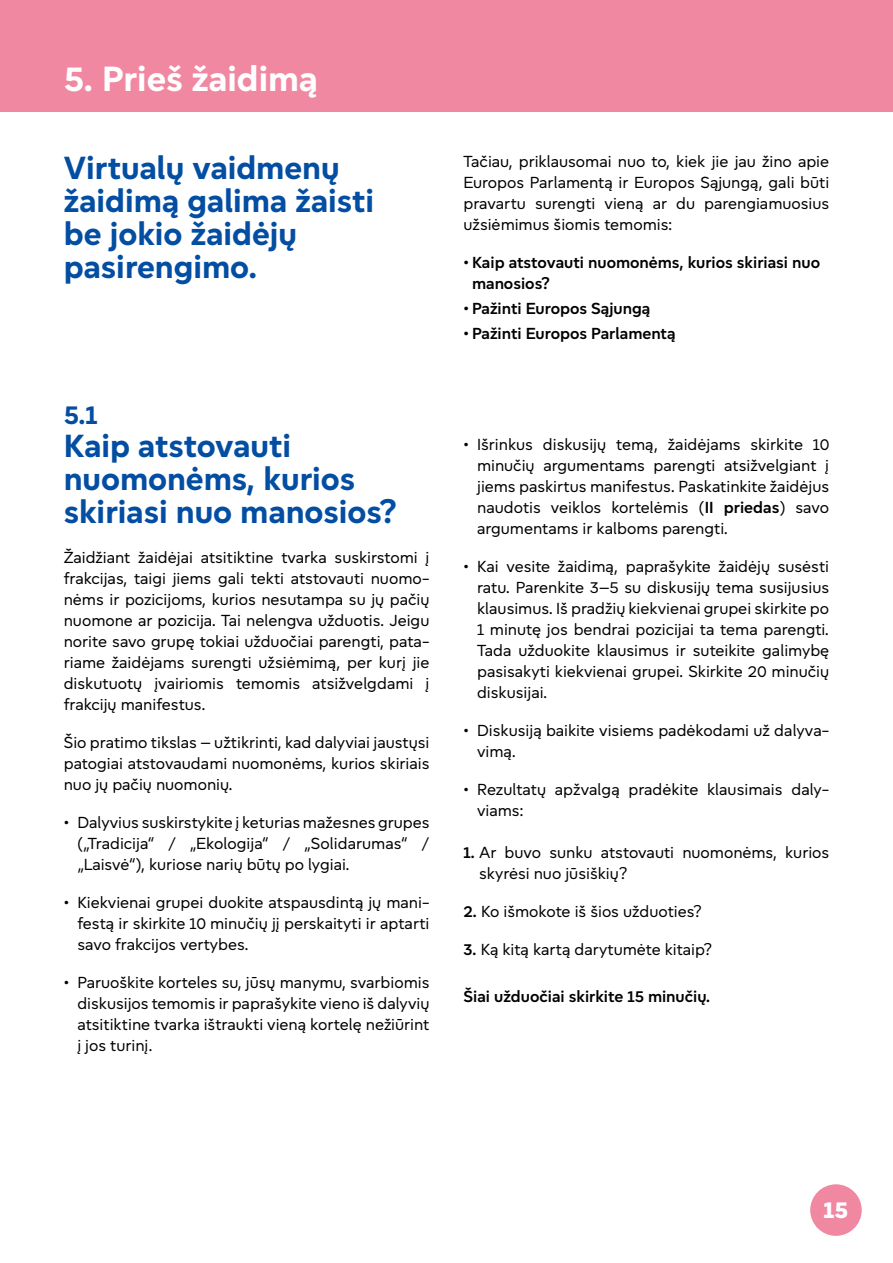
<style>
.page{position:relative;width:893px;height:1263px;background:#fff}
.page>*{position:absolute;margin:0;border:0;box-sizing:border-box;transform-origin:0 0}
.Chapter_Titles{font:700 36px "Europea";color:#fff}
.Chapter_Subtitles{font:700 33px/33px "Europea";color:#034ea2}
.Chapter_Subtitles_Nu{font:700 27px "Europea";color:#034ea2}
.t1{font:800 24px "Europea";color:#fff}
.Body_Text{font:16.5px/21px "Europea";color:#000;text-align:justify}
.Body_Text-2{font:600 16.5px/21px "Europea";color:#000}
.s1{font-weight:700}
.s2{font-weight:600}
</style>
<div class="page">
<div style="left:0;top:0;width:893px;height:112px;background:#f188a2"></div>
<div style="left:810px;top:1184px;width:52px;height:52px;background:#f188a2;border-radius:50%"></div>
<p class="Chapter_Titles" style="left:64px;top:52px;width:255px">5. Prieš žaidimą</p>
<p class="Chapter_Subtitles" style="left:64px;top:149px;width:312px">Virtualų vaidmenų žaidimą galima žaisti be jokio žaidėjų pasirengimo.</p>
<p class="Body_Text" style="left:463px;top:150px;width:367px">Tačiau, priklausomai nuo to, kiek jie jau žino apie Europos Parlamentą ir Europos Sąjungą, gali būti pravartu surengti vieną ar du parengiamuosius užsiėmimus šiomis temomis:</p>
<p class="Body_Text-2" style="left:472px;top:250px;width:350px;text-indent:-9px"><span class="s1">•</span> Kaip atstovauti nuomonėms, kurios skiriasi nuo manosios?</p>
<p class="Body_Text-2" style="left:463px;top:297px;width:188px"><span class="s1">•</span> Pažinti Europos Sąjungą</p>
<p class="Body_Text-2" style="left:463px;top:322px;width:214px"><span class="s1">•</span> Pažinti Europos Parlamentą</p>
<p class="Chapter_Subtitles_Nu" style="left:64px;top:395px;width:35px">5.1</p>
<p class="Chapter_Subtitles" style="left:64px;top:427px;width:334px">Kaip atstovauti nuomonėms, kurios skiriasi nuo manosios?</p>
<p class="Body_Text" style="left:64px;top:546px;width:367px">Žaidžiant žaidėjai atsitiktine tvarka suskirstomi į frakcijas, taigi jiems gali tekti atstovauti nuomo&shy;nėms ir pozicijoms, kurios nesutampa su jų pačių nuomone ar pozicija. Tai nelengva užduotis. Jeigu norite savo grupę tokiai užduočiai parengti, pata&shy;riame žaidėjams surengti užsiėmimą, per kurį jie diskutuotų įvairiomis temomis atsižvelgdami į frakcijų manifestus.</p>
<p class="Body_Text" style="left:64px;top:731px;width:367px">Šio pratimo tikslas – užtikrinti, kad dalyviai jaustųsi patogiai atstovaudami nuomonėms, kurios skiriais nuo jų pačių nuomonių.</p>
<p class="Body_Text" style="left:77px;top:811px;width:354px;text-indent:-14px"><span class="s2">•</span> Dalyvius suskirstykite į keturias mažesnes grupes („Tradicija“ / „Ekologija“ / „Solidarumas“ / „Laisvė“), kuriose narių būtų po lygiai.</p>
<p class="Body_Text" style="left:77px;top:891px;width:354px;text-indent:-14px"><span class="s2">•</span> Kiekvienai grupei duokite atspausdintą jų mani&shy;festą ir skirkite 10 minučių jį perskaityti ir aptarti savo frakcijos vertybes.</p>
<p class="Body_Text" style="left:77px;top:971px;width:354px;text-indent:-14px"><span class="s2">•</span> Paruoškite korteles su, jūsų manymu, svarbiomis diskusijos temomis ir paprašykite vieno iš dalyvių atsitiktine tvarka ištraukti vieną kortelę nežiūrint į jos turinį.</p>
<p class="Body_Text" style="left:477px;top:433px;width:354px;text-indent:-14px"><span class="s2">•</span> Išrinkus diskusijų temą, žaidėjams skirkite 10 minučių argumentams parengti atsižvelgiant į jiems paskirtus manifestus. Paskatinkite žaidėjus naudotis veiklos kortelėmis (<span class="s2">II priedas</span>) savo argumentams ir kalboms parengti.</p>
<p class="Body_Text" style="left:477px;top:555px;width:354px;text-indent:-14px"><span class="s2">•</span> Kai vesite žaidimą, paprašykite žaidėjų susėsti ratu. Parenkite 3–5 su diskusijų tema susijusius klausimus. Iš pradžių kiekvienai grupei skirkite po 1 minutę jos bendrai pozicijai ta tema parengti.<br>Tada užduokite klausimus ir suteikite galimybę pasisakyti kiekvienai grupei. Skirkite 20 minučių diskusijai.</p>
<p class="Body_Text" style="left:477px;top:719px;width:354px;text-indent:-14px"><span class="s2">•</span> Diskusiją baikite visiems padėkodami už dalyva&shy;vimą.</p>
<p class="Body_Text" style="left:477px;top:778px;width:354px;text-indent:-14px"><span class="s2">•</span> Rezultatų apžvalgą pradėkite klausimais daly&shy;viams:</p>
<p class="Body_Text" style="left:479px;top:841px;width:352px;text-indent:-16px"><span class="s2">1.</span> Ar buvo sunku atstovauti nuomonėms, kurios skyrėsi nuo jūsiškių?</p>
<p class="Body_Text" style="left:463px;top:900px;width:239px"><span class="s2">2.</span> Ko išmokote iš šios užduoties?</p>
<p class="Body_Text" style="left:463px;top:938px;width:250px"><span class="s2">3.</span> Ką kitą kartą darytumėte kitaip?</p>
<p class="Body_Text-2" style="left:463px;top:984px;width:248px">Šiai užduočiai skirkite 15 minučių.</p>
<p class="t1" style="left:824px;top:1192px;width:26px">15</p>
</div>
